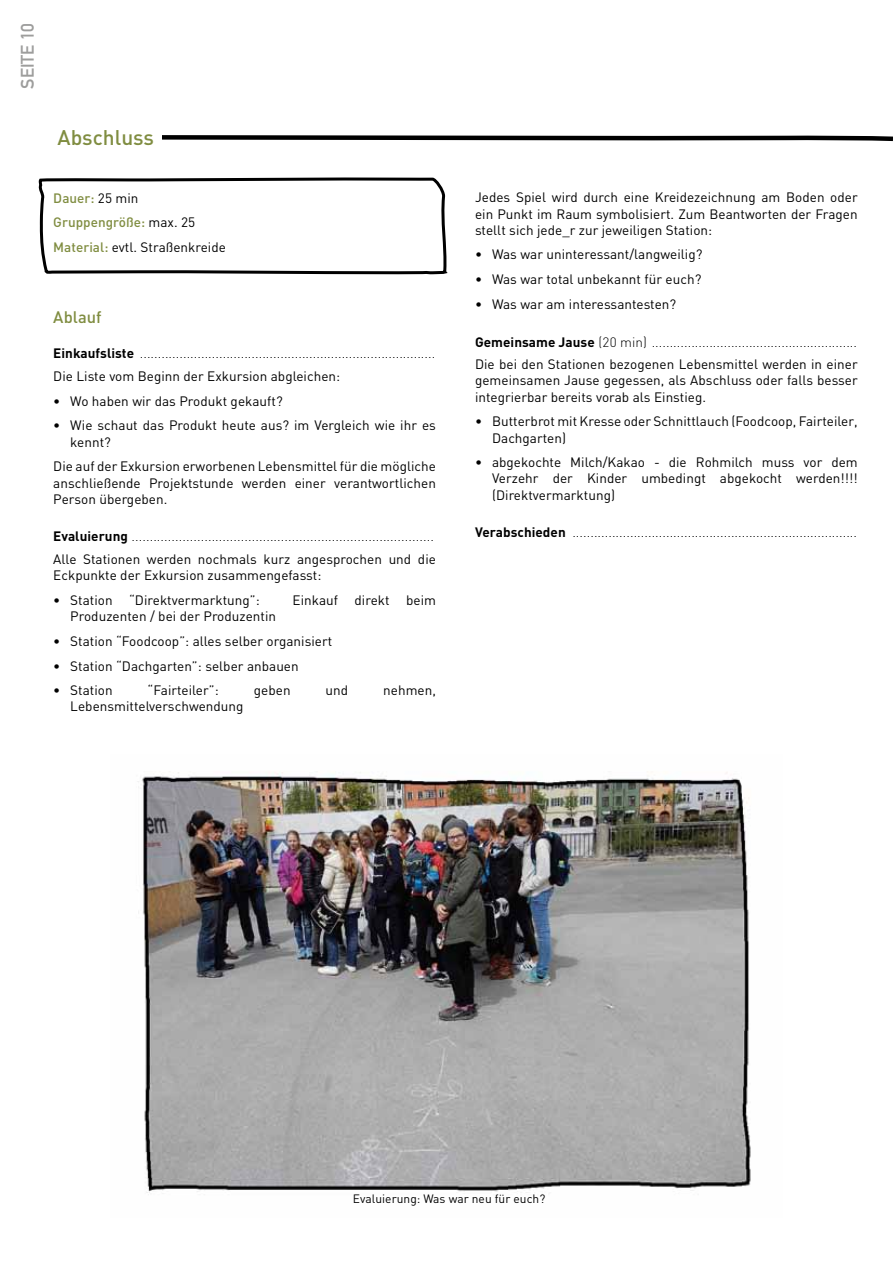
<style>
.page{position:relative;width:893px;height:1263px;background:#fff}
.page>*{position:absolute;margin:0;border:0;box-sizing:border-box;transform-origin:0 0}
.t1{font:500 21px "DIN";color:#808d41}
.t2{font:18px "DIN Mittelschrift";color:#9d9d9c}
.t3{font:500 16.5px "DIN";letter-spacing:.005em;color:#808d41}
.t4{font:13.5px/16.2px "DIN";letter-spacing:.005em;color:#000}
.t5{font:300 13.5px/22.5px "DIN";color:#000}
.t6{font:12px "DIN";letter-spacing:.005em;color:#000}
.s1{font-weight:500;color:#808d41}
.s2{font-weight:700}
.s3{font-weight:400}
</style>
<div class="page">
<img style="left:137px;top:772px;width:614px;height:421px">
<svg style="left:162px;top:135px;width:731px;height:7px"></svg>
<svg style="left:38px;top:177px;width:409px;height:98px"></svg>
<h2 class="t2" style="left:17px;top:89px;width:67px;rotate:-90deg">Seite 10</h2>
<h1 class="t1" style="left:58px;top:124px;width:98px">Abschluss</h1>
<p class="t4" style="left:53px;top:185px;width:174px;line-height:24.8px"><span class="s1">Dauer:</span> 25 min<br><span class="s1">Gruppengröße:</span> max. 25<br><span class="s1">Material:</span> evtl. Straßenkreide</p>
<p class="t3" style="left:53px;top:306px;width:50px">Ablauf</p>
<p class="t5" style="left:53px;top:342px;width:384px"><span class="s2">Einkaufsliste</span> ..................................................................................<br><span class="s3">Die Liste vom Beginn der Exkursion abgleichen:</span></p>
<p class="t4" style="left:53px;top:392px;width:231px">• Wo haben wir das Produkt gekauft?</p>
<p class="t4" style="left:70px;top:417px;width:367px;text-indent:-17px">• Wie schaut das Produkt heute aus? im Vergleich wie ihr es kennt?</p>
<p class="t4" style="left:53px;top:458px;width:384px;text-align:justify">Die auf der Exkursion erworbenen Lebensmittel für die mögliche anschließende Projektstunde werden einer verantwortlichen Person übergeben.</p>
<p class="t5" style="left:53px;top:525px;width:384px"><span class="s2">Evaluierung</span> ...................................................................................<br><span class="s3">Alle Stationen werden nochmals kurz angesprochen und die</span></p>
<p class="t4" style="left:53px;top:567px;width:270px">Eckpunkte der Exkursion zusammengefasst:</p>
<p class="t4" style="left:53px;top:592px;width:208px">• Station “Direktvermarktung”:</p>
<p class="t4" style="left:293px;top:592px;width:145px">Einkauf direkt beim</p>
<p class="t4" style="left:70px;top:608px;width:207px">Produzenten / bei der Produzentin</p>
<p class="t4" style="left:53px;top:633px;width:280px">• Station “Foodcoop”: alles selber organisiert</p>
<p class="t4" style="left:53px;top:657px;width:247px">• Station “Dachgarten”: selber anbauen</p>
<p class="t4" style="left:53px;top:682px;width:61px">• Station</p>
<p class="t4" style="left:148px;top:682px;width:73px">“Fairteiler”:</p>
<p class="t4" style="left:254px;top:682px;width:38px">geben</p>
<p class="t4" style="left:326px;top:682px;width:24px">und</p>
<p class="t4" style="left:383px;top:682px;width:54px">nehmen,</p>
<p class="t4" style="left:70px;top:698px;width:175px">Lebensmittelverschwendung</p>
<p class="t4" style="left:475px;top:189px;width:384px;text-align:justify">Jedes Spiel wird durch eine Kreidezeichnung am Boden oder ein Punkt im Raum symbolisiert. Zum Beantworten der Fragen stellt sich jede_r zur jeweiligen Station:</p>
<p class="t4" style="left:475px;top:246px;width:229px">• Was war uninteressant/langweilig?</p>
<p class="t4" style="left:475px;top:271px;width:228px">• Was war total unbekannt für euch?</p>
<p class="t4" style="left:475px;top:296px;width:203px">• Was war am interessantesten?</p>
<p class="t5" style="left:475px;top:330px;width:384px"><span class="s2">Gemeinsame Jause</span> (20 min) .........................................................<br><span class="s3">Die bei den Stationen bezogenen Lebensmittel werden in einer</span></p>
<p class="t4" style="left:475px;top:372px;width:384px">gemeinsamen Jause gegessen, als Abschluss oder falls besser integrierbar bereits vorab als Einstieg.</p>
<p class="t4" style="left:492px;top:413px;width:367px;text-indent:-17px">• Butterbrot mit Kresse oder Schnittlauch (Foodcoop, Fairteiler,<br>Dachgarten)</p>
<p class="t4" style="left:492px;top:454px;width:367px;text-align:justify;text-indent:-17px">• abgekochte Milch/Kakao - die Rohmilch muss vor dem Verzehr der Kinder umbedingt abgekocht werden!!!! (Direktvermarktung)</p>
<p class="t5" style="left:475px;top:521px;width:384px"><span class="s2">Verabschieden</span> ...............................................................................</p>
<p class="t6" style="left:353px;top:1191px;width:194px">Evaluierung: Was war neu für euch?</p>
</div>
